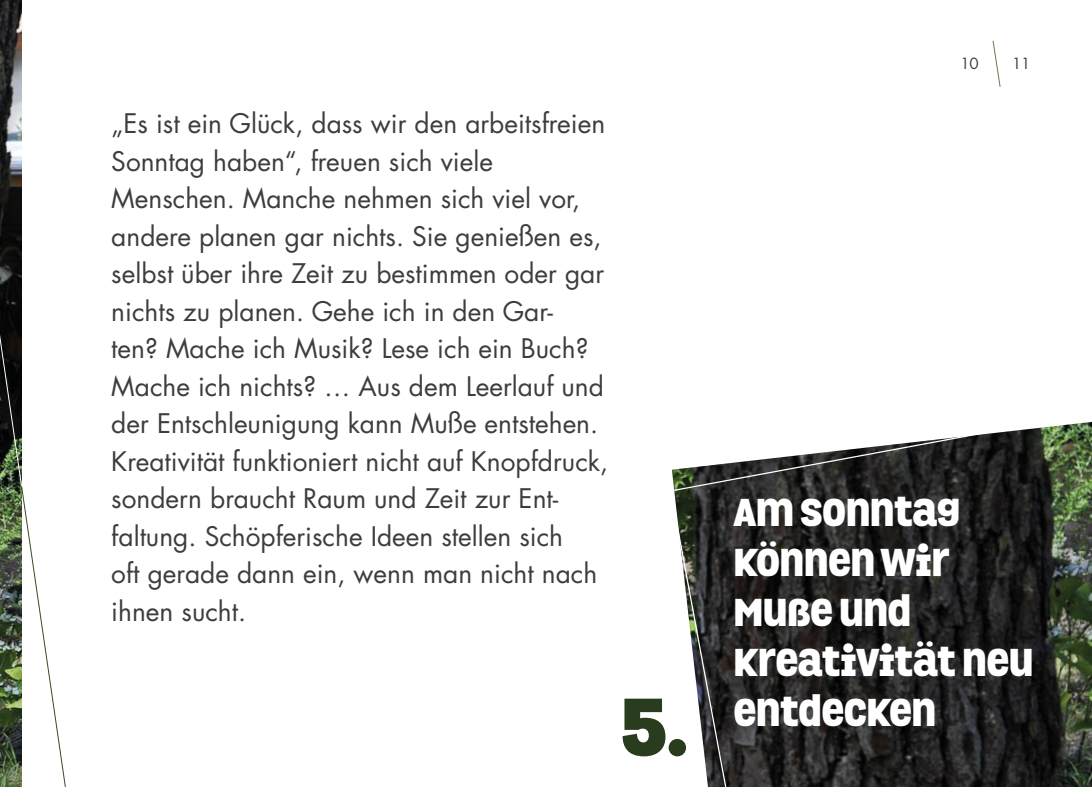
<style>
.page{position:relative;width:1092px;height:787px;background:#fff}
.page>*{position:absolute;margin:0;border:0;box-sizing:border-box;transform-origin:0 0}
.t1{font:900 78.75px "Grota";color:#293c1d}
.t2{font:900 37.5px "Grota";color:#fff}
.t3{font:26.25px/37.5px "Futura LT Pro";color:#3d3d3c}
.t4{font:15px "Futura LT Pro";color:#3d3d3c}
</style>
<div class="page">
<svg style="left:671px;top:422px;width:420px;height:365px;background:#3e403d"></svg>
<svg style="left:0;top:0;width:66px;height:787px"></svg>
<svg style="left:992px;top:40px;width:8px;height:47px"></svg>
<p class="t3" style="left:111px;top:104px;width:495px">„Es ist ein Glück, dass wir den arbeitsfreien<br>Sonntag haben“, freuen sich viele</p>
<p class="t3" style="left:111px;top:179px;width:498px">Menschen. Manche nehmen sich viel vor, andere planen gar nichts. Sie genießen es, selbst über ihre Zeit zu bestimmen oder gar nichts zu planen. Gehe ich in den Gar-<br>ten? Mache ich Musik? Lese ich ein Buch?<br>Mache ich nichts? … Aus dem Leerlauf und der Entschleunigung kann Muße entstehen.<br>Kreativität funktioniert nicht auf Knopfdruck, sondern braucht Raum und Zeit zur Ent&shy;faltung. Schöpferische Ideen stellen sich<br>oft gerade dann ein, wenn man nicht nach ihnen sucht.</p>
<p class="t1" style="left:620px;top:664px;width:69px">5.</p>
<p class="t4" style="left:960px;top:53px;width:20px">10</p>
<p class="t4" style="left:1012px;top:53px;width:20px">11</p>
<p class="t2" style="left:733px;top:483px;width:228px">AM SONNTAG</p>
<p class="t2" style="left:733px;top:533px;width:217px">KÖNNEN WIR</p>
<p class="t2" style="left:733px;top:583px;width:179px">MUßE UND</p>
<p class="t2" style="left:733px;top:633px;width:301px">KREATIVITÄT NEU</p>
<p class="t2" style="left:733px;top:683px;width:203px">ENTDECKEN</p>
</div>
